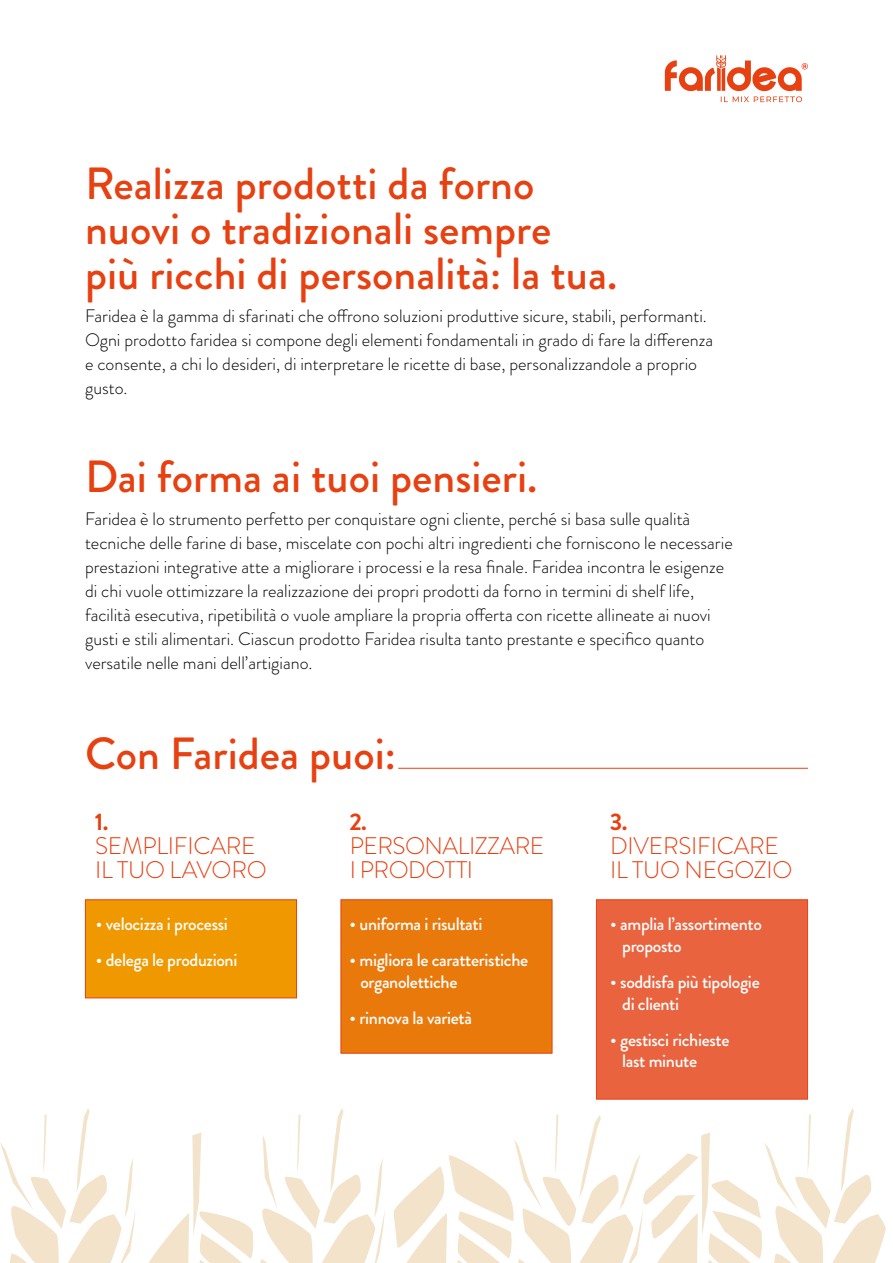
<style>
.page{position:relative;width:893px;height:1263px;background:#fff}
.page>*{position:absolute;margin:0;border:0;box-sizing:border-box;transform-origin:0 0}
.t1{font:500 45px/45px "Brandon Grotesque";color:#e74011}
.t2{font:300 24px/24px "Brandon Grotesque";letter-spacing:-.01em;color:#e74011}
.t3{font:700 24px "Brandon Grotesque";color:#e74011}
.t4{font:300 18px/24px "Brandon Grotesque";color:#000}
.t5{font:500 18px/21.6px "Brandon Grotesque";letter-spacing:-.02em;color:#fff}
</style>
<div class="page">
<svg style="left:148px;top:1108px;width:237px;height:155px"></svg>
<svg style="left:394px;top:1108px;width:492px;height:155px"></svg>
<svg style="left:0;top:1108px;width:136px;height:155px"></svg>
<svg style="left:665px;top:55px;width:143px;height:47px"></svg>
<div style="left:341px;top:899px;width:211px;height:154px;background:#ea790c;border:1px solid #e74011"></div>
<div style="left:596px;top:899px;width:212px;height:200px;background:#e9633e;border:1px solid #e74011"></div>
<div style="left:85px;top:899px;width:212px;height:99px;background:#f09800;border:1px solid #e74011"></div>
<hr style="left:398px;top:768px;width:410px;height:1px;background:#e74011">
<h1 class="t1" style="left:85px;top:162px;width:534px">Realizza prodotti da forno nuovi o tradizionali sempre<br>più ricchi di personalità: la tua.</h1>
<p class="t4" style="left:85px;top:304px;width:630px">Faridea è la gamma di sfarinati che offrono soluzioni produttive sicure, stabili, performanti.<br>Ogni prodotto faridea si compone degli elementi fondamentali in grado di fare la differenza e consente, a chi lo desideri, di interpretare le ricette di base, personalizzandole a proprio gusto.</p>
<h1 class="t1" style="left:85px;top:455px;width:454px">Dai forma ai tuoi pensieri.</h1>
<p class="t4" style="left:85px;top:506px;width:649px">Faridea è lo strumento perfetto per conquistare ogni cliente, perché si basa sulle qualità tecniche delle farine di base, miscelate con pochi altri ingredienti che forniscono le necessarie prestazioni integrative atte a migliorare i processi e la resa finale. Faridea incontra le esigenze di chi vuole ottimizzare la realizzazione dei propri prodotti da forno in termini di shelf life, facilità esecutiva, ripetibilità o vuole ampliare la propria offerta con ricette allineate ai nuovi gusti e stili alimentari. Ciascun prodotto Faridea risulta tanto prestante e specifico quanto versatile nelle mani dell’artigiano.</p>
<h1 class="t1" style="left:85px;top:732px;width:312px">Con Faridea puoi:</h1>
<h2 class="t3" style="left:95px;top:805px;width:15px">1.</h2>
<h2 class="t2" style="left:95px;top:834px;width:173px">SEMPLIFICARE<br>IL TUO LAVORO</h2>
<p class="t5" style="left:96px;top:914px;width:134px">• velocizza i processi</p>
<p class="t5" style="left:96px;top:950px;width:143px">• delega le produzioni</p>
<h2 class="t3" style="left:350px;top:805px;width:19px">2.</h2>
<h2 class="t2" style="left:350px;top:834px;width:196px">PERSONALIZZARE<br>I PRODOTTI</h2>
<p class="t5" style="left:350px;top:914px;width:134px">• uniforma i risultati</p>
<p class="t5" style="left:360px;top:950px;width:169px;text-indent:-11px">• migliora le caratteristiche organolettiche</p>
<p class="t5" style="left:350px;top:1007px;width:124px">• rinnova la varietà</p>
<h2 class="t3" style="left:610px;top:805px;width:19px">3.</h2>
<h2 class="t2" style="left:610px;top:834px;width:184px">DIVERSIFICARE<br>IL TUO NEGOZIO</h2>
<p class="t5" style="left:622px;top:914px;width:141px;text-indent:-12px">• amplia l’assortimento proposto</p>
<p class="t5" style="left:622px;top:971px;width:139px;text-indent:-12px">• soddisfa più tipologie di clienti</p>
<p class="t5" style="left:622px;top:1029px;width:109px;text-indent:-12px">• gestisci richieste last minute</p>
</div>
